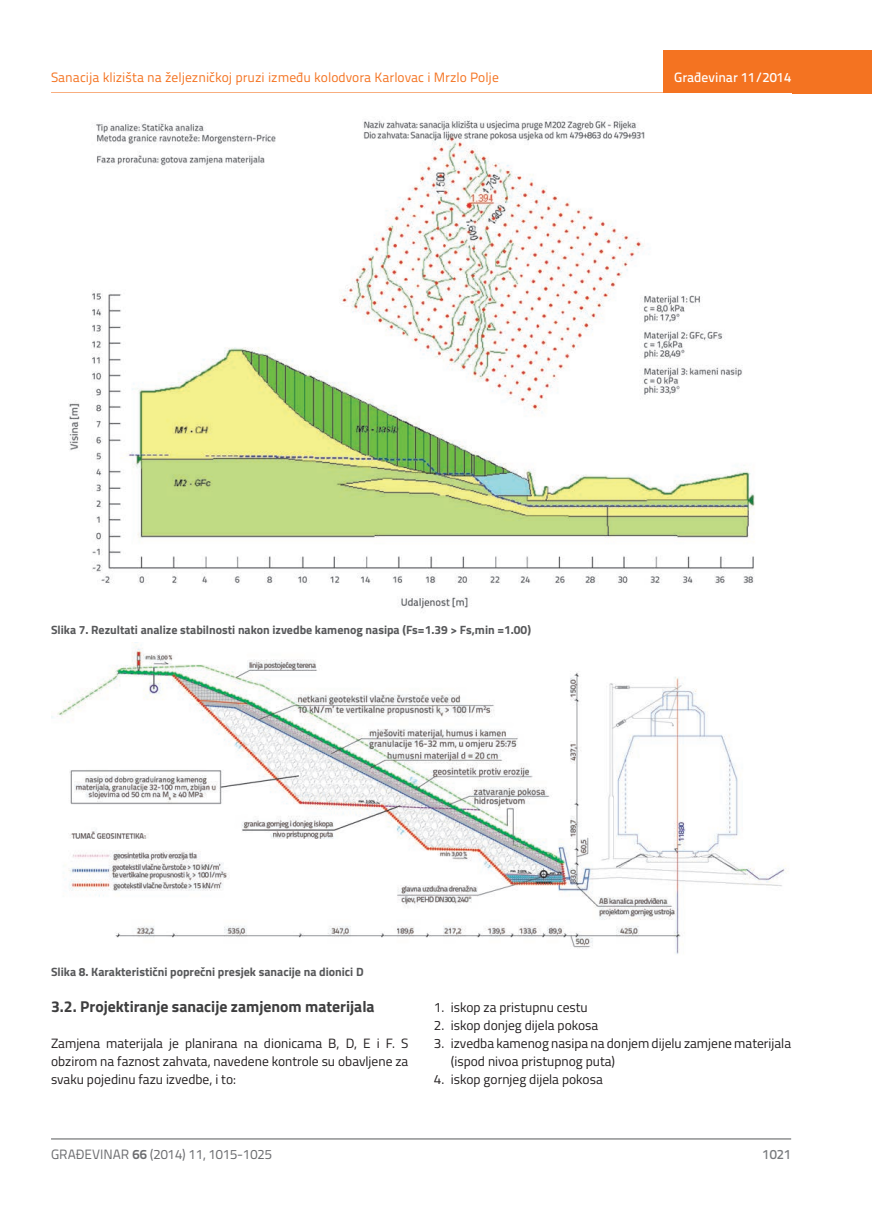
<style>
.page{position:relative;width:872px;height:1212px;background:#fff}
.page>*{position:absolute;margin:0;border:0;box-sizing:border-box;transform-origin:0 0}
.t1{font:700 15.75px "Titillium";color:#3e3e3f}
.t2{font:13.5px/18px "Titillium";color:#231f20;text-align:justify}
.t3{font:13.5px "Titillium Text 22 L";color:#f47321}
.t4{font:13.5px "Titillium Text 22 L";color:#6c6d70}
.t5{font:500 13.5px "Titillium Text 22 L";color:#fff}
.t6{font:500 13.5px "Titillium Text 22 L";color:#787a7d}
.t7{font:700 12px "Titillium";color:#57585a}
.s1{font-weight:700}
</style>
<div class="page">
<hr style="left:51px;top:92px;width:821px;height:2px;background:#f47321">
<div style="left:663px;top:50px;width:209px;height:44px;background:#f47321"></div>
<hr style="left:51px;top:1139px;width:740px;height:1px;background:#57585a">
<img style="left:51px;top:642px;width:736px;height:312px">
<img style="left:68px;top:118px;width:687px;height:491px">
<p class="t3" style="left:51px;top:68px;width:449px">Sanacija klizišta na željezničkoj pruzi između kolodvora Karlovac i Mrzlo Polje</p>
<p class="t5" style="left:674px;top:67px;width:118px">Građevinar 11/2014</p>
<p class="t7" style="left:51px;top:621px;width:481px">Slika 7. Rezultati analize stabilnosti nakon izvedbe kamenog nasipa (Fs=1.39 &gt; Fs,min =1.00)</p>
<p class="t7" style="left:51px;top:963px;width:314px">Slika 8. Karakteristični poprečni presjek sanacije na dionici D</p>
<p class="t1" style="left:51px;top:995px;width:325px">3.2. Projektiranje sanacije zamjenom materijala</p>
<p class="t2" style="left:51px;top:1034px;width:359px">Zamjena materijala je planirana na dionicama B, D, E i F. S obzirom na faznost zahvata, navedene kontrole su obavljene za svaku pojedinu fazu izvedbe, i to:</p>
<p class="t2" style="left:434px;top:998px;width:155px">1. iskop za pristupnu cestu</p>
<p class="t2" style="left:434px;top:1016px;width:166px">2. iskop donjeg dijela pokosa</p>
<p class="t2" style="left:451px;top:1034px;width:342px;text-indent:-17px">3. izvedba kamenog nasipa na donjem dijelu zamjene materijala (ispod nivoa pristupnog puta)</p>
<p class="t2" style="left:434px;top:1070px;width:170px">4. iskop gornjeg dijela pokosa</p>
<p class="t4" style="left:51px;top:1144px;width:222px">GRAĐEVINAR <span class="s1">66</span> (2014) 11, 1015-1025</p>
<p class="t6" style="left:762px;top:1144px;width:30px">1021</p>
</div>
